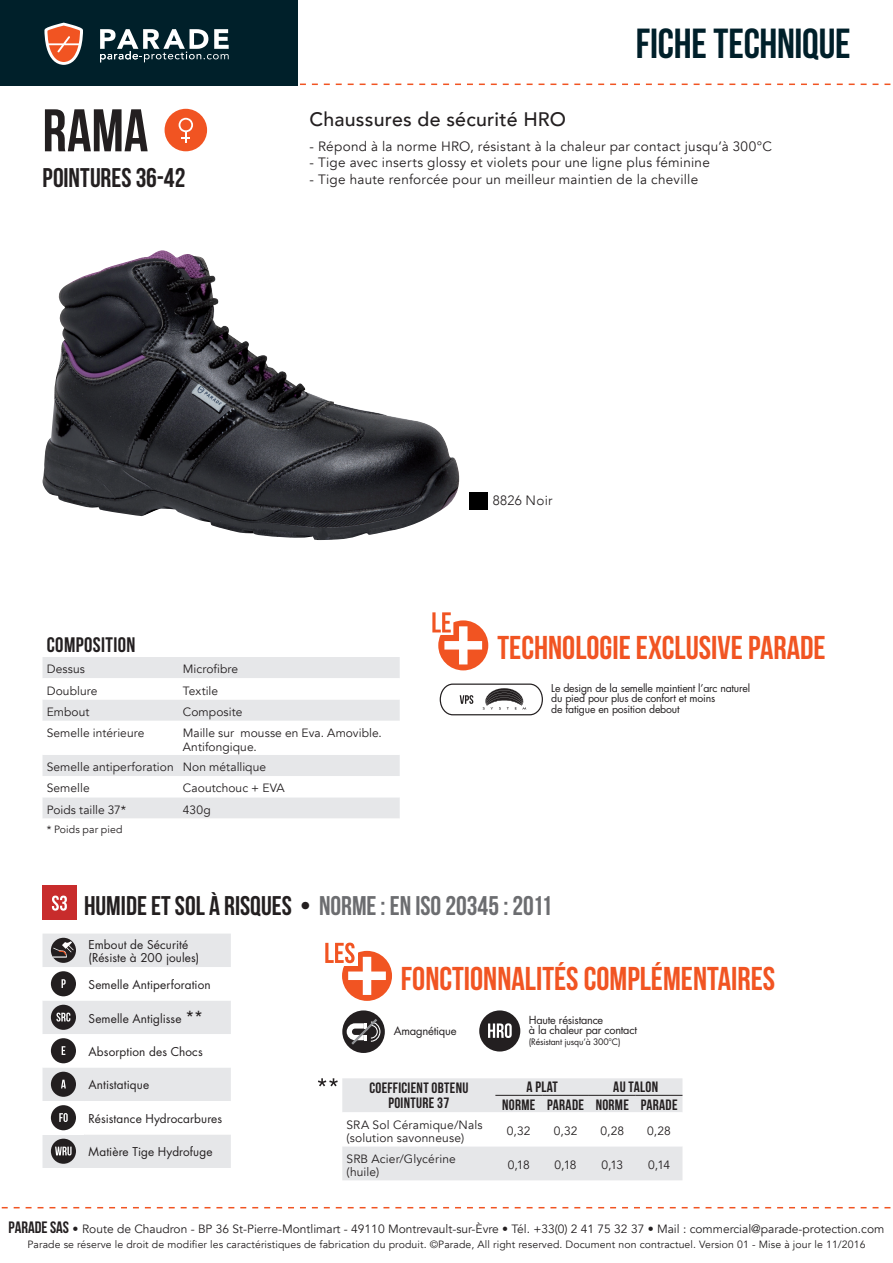
<style>
.page{position:relative;width:893px;height:1263px;background:#fff}
.page>*{position:absolute;margin:0;border:0;box-sizing:border-box;transform-origin:0 0}
.t1{font:700 60px "Bebas Neue";color:#231f20}
.t2{font:700 42px "Bebas Neue";letter-spacing:-.005em;color:#00202a}
.t3{font:700 33px "Bebas Neue";color:#f15422}
.t4{font:700 27px "Bebas Neue";color:#6c6d70}
.t5{font:700 27px "Bebas Neue";letter-spacing:-.005em;color:#231f20}
.t6{font:700 21px "Bebas Neue";letter-spacing:.02em;color:#231f20}
.t7{font:500 19.5px "Avenir";letter-spacing:.01em;color:#231f20}
.t8{font:700 15px/15px "Bebas Neue";letter-spacing:.02em;color:#231f20;text-align:center}
.t9{font:13.5px "Avenir";letter-spacing:.02em;color:#231f20}
.t10{font:300 13.5px "Avenir";letter-spacing:.02em;color:#231f20}
.t11{font:12px/13.5px "Avenir";letter-spacing:.005em;color:#231f20}
.t12{font:11.85px/13.4px "Futura Std";letter-spacing:.01em;color:#231f20}
.t13{font:11.25px "Futura Std";letter-spacing:-.02em;color:#231f20}
.t14{font:10.8px/10.6px "Futura Std";letter-spacing:-.02em;color:#231f20}
.t15{font:10.5px "Avenir";letter-spacing:.01em;color:#231f20}
.t16{font:10.5px/10.2px "Futura Std";letter-spacing:-.02em;color:#231f20}
.t17{font:8.7px "Futura Std";letter-spacing:-.02em;color:#231f20}
.s1{color:#231f20}
.s2{font-size:16.2px}
.s3{font-family:"Bebas Neue";font-weight:700;font-size:16.5px}
</style>
<div class="page">
<svg style="left:1px;top:1207px;width:890px;height:1px"></svg>
<svg style="left:300px;top:84px;width:591px;height:1px"></svg>
<div style="left:0;top:0;width:298px;height:85px;background:#00202a"></div>
<svg style="left:44px;top:23px;width:39px;height:42px"></svg>
<svg style="left:100px;top:29px;width:129px;height:33px"></svg>
<div style="left:165px;top:109px;width:42px;height:42px;background:#f15422;border-radius:50%"></div>
<svg style="left:179px;top:118px;width:14px;height:24px"></svg>
<img style="left:42px;top:250px;width:418px;height:290px">
<img style="left:470px;top:492px;width:17px;height:17px">
<svg style="left:440px;top:683px;width:103px;height:32px"></svg>
<svg style="left:432px;top:612px;width:56px;height:58px"></svg>
<div style="left:43px;top:657px;width:357px;height:161px;background:#e6e7e9"></div>
<svg style="left:43px;top:678px;width:357px;height:119px"></svg>
<div style="left:43px;top:885px;width:34px;height:34px;background:#c82c2c"></div>
<svg style="left:52px;top:895px;width:15px;height:16px"></svg>
<svg style="left:43px;top:933px;width:188px;height:235px"></svg>
<div style="left:342px;top:951px;width:50px;height:50px;background:#f15422;border-radius:50%"></div>
<svg style="left:325px;top:942px;width:61px;height:53px"></svg>
<div style="left:342px;top:1010px;width:43px;height:43px;background:#231f20;border-radius:50%"></div>
<svg style="left:347px;top:1019px;width:33px;height:26px"></svg>
<div style="left:479px;top:1010px;width:41px;height:41px;background:#231f20;border-radius:50%"></div>
<svg style="left:488px;top:1023px;width:24px;height:15px"></svg>
<svg style="left:318px;top:1078px;width:364px;height:102px"></svg>
<h1 class="t1" style="left:43px;top:98px;width:107px">RAMA</h1>
<h3 class="t5" style="left:43px;top:163px;width:59px">POINTURES</h3>
<h3 class="t5" style="left:136px;top:163px;width:51px">36-42</h3>
<h2 class="t2" style="left:636px;top:21px;width:216px">FICHE TECHNIQUE</h2>
<h3 class="t7" style="left:310px;top:102px;width:258px">Chaussures de sécurité HRO</h3>
<p class="t9" style="left:310px;top:138px;width:464px">- Répond à la norme HRO, résistant à la chaleur par contact jusqu’à 300°C</p>
<p class="t9" style="left:310px;top:155px;width:402px">- Tige avec inserts glossy et violets pour une ligne plus féminine</p>
<p class="t9" style="left:310px;top:171px;width:390px">- Tige haute renforcée pour un meilleur maintien de la cheville</p>
<p class="t10" style="left:493px;top:492px;width:61px">8826 Noir</p>
<h3 class="t6" style="left:47px;top:633px;width:90px">COMPOSITION</h3>
<p class="t11" style="left:47px;top:663px;width:40px">Dessus</p>
<p class="t11" style="left:183px;top:663px;width:57px">Microfibre</p>
<p class="t11" style="left:47px;top:684px;width:52px">Doublure</p>
<p class="t11" style="left:183px;top:684px;width:37px">Textile</p>
<p class="t11" style="left:47px;top:705px;width:44px">Embout</p>
<p class="t11" style="left:183px;top:705px;width:61px">Composite</p>
<p class="t11" style="left:47px;top:726px;width:99px">Semelle intérieure</p>
<p class="t11" style="left:183px;top:726px;width:201px">Maille sur mousse en Eva. Amovible.<br>Antifongique.</p>
<p class="t11" style="left:47px;top:756px;width:221px;line-height:21.3px">Semelle antiperforation Non métallique<br>Semelle</p>
<p class="t11" style="left:183px;top:782px;width:104px">Caoutchouc + EVA</p>
<p class="t11" style="left:47px;top:803px;width:81px">Poids taille 37*</p>
<p class="t11" style="left:183px;top:803px;width:29px">430g</p>
<p class="t15" style="left:47px;top:823px;width:77px">* Poids par pied</p>
<h3 class="t3" style="left:497px;top:629px;width:330px">TECHNOLOGIE EXCLUSIVE PARADE</h3>
<p class="t16" style="left:551px;top:683px;width:200px">Le design de la semelle maintient l’arc naturel du pied pour plus de confort et moins<br>de fatigue en position debout</p>
<h3 class="t4" style="left:84px;top:891px;width:470px"><span class="s1">HUMIDE ET SOL À RISQUES •</span> NORME : EN ISO 20345 : 2011</h3>
<p class="t12" style="left:89px;top:938px;width:112px">Embout de Sécurité (Résiste à 200 joules)</p>
<p class="t12" style="left:89px;top:978px;width:124px">Semelle Antiperforation</p>
<p class="t12" style="left:89px;top:1011px;width:116px">Semelle Antiglisse <span class="s2">**</span></p>
<p class="t12" style="left:89px;top:1045px;width:116px">Absorption des Chocs</p>
<p class="t12" style="left:89px;top:1078px;width:62px">Antistatique</p>
<p class="t12" style="left:89px;top:1112px;width:135px">Résistance Hydrocarbures</p>
<p class="t12" style="left:89px;top:1145px;width:126px">Matière Tige Hydrofuge</p>
<h3 class="t3" style="left:401px;top:960px;width:376px">FONCTIONNALITÉS COMPLÉMENTAIRES</h3>
<p class="t13" style="left:394px;top:1023px;width:64px">Amagnétique</p>
<p class="t14" style="left:529px;top:1014px;width:110px">Haute résistance<br>à la chaleur par contact</p>
<p class="t17" style="left:529px;top:1036px;width:93px">(Résistant jusqu’à 300°C)</p>
<p class="t8" style="left:369px;top:1080px;width:101px">COEFFICIENT OBTENU<br>POINTURE 37</p>
<p class="t8" style="left:526px;top:1079px;width:33px">A PLAT</p>
<p class="t8" style="left:502px;top:1078px;width:177px;line-height:17.2px;text-align:left;text-indent:111px">AU TALON<br>NORME PARADE NORME PARADE</p>
<p class="t11" style="left:347px;top:1118px;width:138px">SRA Sol Céramique/Nals (solution savonneuse)</p>
<p class="t11" style="left:507px;top:1125px;width:25px">0,32</p>
<p class="t11" style="left:554px;top:1125px;width:25px">0,32</p>
<p class="t11" style="left:600px;top:1125px;width:25px">0,28</p>
<p class="t11" style="left:647px;top:1125px;width:25px">0,28</p>
<p class="t11" style="left:347px;top:1152px;width:111px">SRB Acier/Glycérine (huile)</p>
<p class="t11" style="left:508px;top:1159px;width:24px">0,18</p>
<p class="t11" style="left:554px;top:1159px;width:24px">0,18</p>
<p class="t11" style="left:601px;top:1159px;width:23px">0,13</p>
<p class="t11" style="left:648px;top:1159px;width:23px">0,14</p>
<p class="t11" style="left:9px;top:1222px;width:877px"><span class="s3">PARADE SAS</span> • Route de Chaudron - BP 36 St-Pierre-Montlimart - 49110 Montrevault-sur-Èvre • Tél. +33(0) 2 41 75 32 37 • Mail : commercial@parade-protection.com</p>
<p class="t15" style="left:27px;top:1238px;width:840px">Parade se réserve le droit de modifier les caractéristiques de fabrication du produit. ©Parade, All right reserved. Document non contractuel. Version 01 - Mise à jour le 11/2016</p>
</div>
